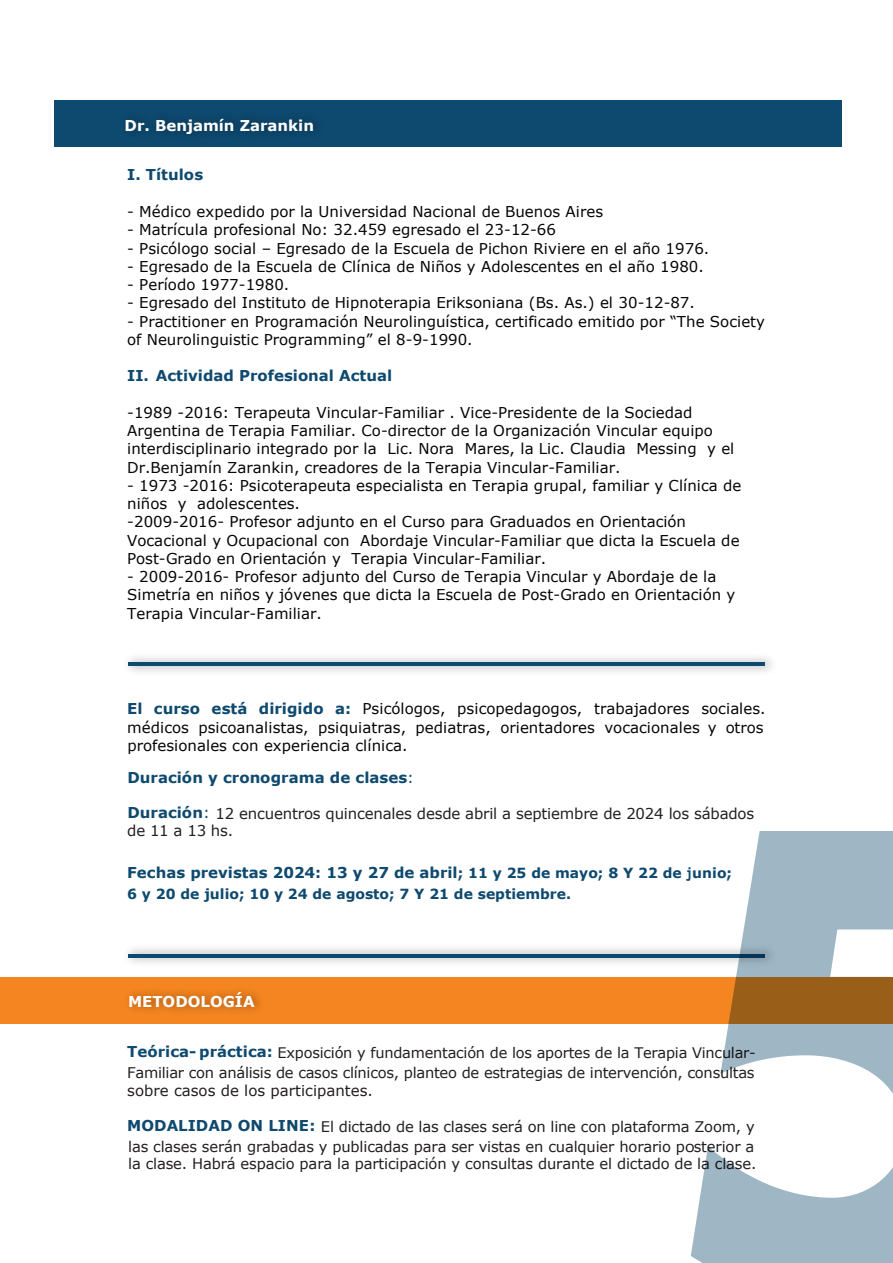
<style>
.page{position:relative;width:893px;height:1263px;background:#fff}
.page>*{position:absolute;margin:0;border:0;box-sizing:border-box;transform-origin:0 0}
.t1{font:15px/18.3px "Verdana";color:#050504}
.t2{font:700 15px "Verdana";color:#0e496f}
.t3{font:15px "Verdana";letter-spacing:-.015em;color:#231f20}
.t4{font:700 15px "Verdana";color:#fff}
.t5{font:14.7px/17.7px "Verdana";letter-spacing:-.01em;color:#231f20}
.t6{font:14.55px "Verdana";letter-spacing:-.015em;color:#231f20}
.t7{font:700 13.95px "Verdana";color:#0e496f}
.s1{font-weight:700;color:#0e496f}
.s2{font-weight:400}
.s3{color:#0e496f}
.s4{font-size:13.95px}
.s5{font-weight:700;font-size:15px;color:#0e496f}
</style>
<div class="page">
<hr style="left:128px;top:662px;width:637px;height:4px;background:#0e496f">
<img style="left:128px;top:948px;width:563px;height:15px">
<hr style="left:128px;top:954px;width:637px;height:3px;background:#0e496f">
<div style="left:54px;top:101px;width:788px;height:46px;background:#0e496f"></div>
<div style="left:0;top:977px;width:893px;height:47px;background:#f58520"></div>
<svg style="left:691px;top:831px;width:202px;height:432px;fill:#9fb6c5"></svg>
<p class="t4" style="left:125px;top:115px;width:191px">Dr. Benjamín Zarankin</p>
<p class="t2" style="left:127px;top:164px;width:77px">I. Títulos</p>
<p class="t1" style="left:127px;top:202px;width:477px">- Médico expedido por la Universidad Nacional de Buenos Aires</p>
<p class="t1" style="left:127px;top:220px;width:430px">- Matrícula profesional No: 32.459 egresado el 23-12-66</p>
<p class="t1" style="left:127px;top:239px;width:584px">- Psicólogo social – Egresado de la Escuela de Pichon Riviere en el año 1976.</p>
<p class="t1" style="left:127px;top:257px;width:578px">- Egresado de la Escuela de Clínica de Niños y Adolescentes en el año 1980.</p>
<p class="t1" style="left:127px;top:275px;width:164px">- Período 1977-1980.</p>
<p class="t1" style="left:127px;top:293px;width:569px">- Egresado del Instituto de Hipnoterapia Eriksoniana (Bs. As.) el 30-12-87.</p>
<p class="t1" style="left:127px;top:312px;width:639px">- Practitioner en Programación Neurolinguística, certificado emitido por “The Society of Neurolinguistic Programming” el 8-9-1990.</p>
<p class="t2" style="left:127px;top:365px;width:266px">II. Actividad Profesional Actual</p>
<p class="t1" style="left:127px;top:403px;width:608px">-1989 -2016: Terapeuta Vincular-Familiar . Vice-Presidente de la Sociedad Argentina de Terapia Familiar. Co-director de la Organización Vincular equipo interdisciplinario integrado por la Lic. Nora Mares, la Lic. Claudia Messing y el Dr.Benjamín Zarankin, creadores de la Terapia Vincular-Familiar.</p>
<p class="t1" style="left:127px;top:476px;width:616px">- 1973 -2016: Psicoterapeuta especialista en Terapia grupal, familiar y Clínica de niños y adolescentes.<br>-2009-2016- Profesor adjunto en el Curso para Graduados en Orientación Vocacional y Ocupacional con Abordaje Vincular-Familiar que dicta la Escuela de Post-Grado en Orientación y Terapia Vincular-Familiar.</p>
<p class="t1" style="left:127px;top:567px;width:610px">- 2009-2016- Profesor adjunto del Curso de Terapia Vincular y Abordaje de la<br>Simetría en niños y jóvenes que dicta la Escuela de Post-Grado en Orientación y<br>Terapia Vincular-Familiar.</p>
<p class="t1" style="left:127px;top:700px;width:640px"><span class="s1">El curso está dirigido a:</span> Psicólogos, psicopedagogos, trabajadores sociales. médicos psicoanalistas, psiquiatras, pediatras, orientadores vocacionales y otros profesionales con experiencia clínica.</p>
<p class="t2" style="left:127px;top:767px;width:288px">Duración y cronograma de clases<span class="s2">:</span></p>
<p class="t3" style="left:127px;top:804px;width:628px"><span class="s1">Duración</span><span class="s3">:</span> 12 encuentros quincenales desde abril a septiembre de 2024 los sábados</p>
<p class="t3" style="left:127px;top:820px;width:107px">de 11 a 13 hs.</p>
<p class="t2" style="left:127px;top:862px;width:606px">Fechas previstas 2024: 13 y 27 de abril<span class="s4">; 11 y 25 de mayo; 8 Y 22 de junio;</span></p>
<p class="t7" style="left:127px;top:884px;width:445px">6 y 20 de julio; 10 y 24 de agosto; 7 Y 21 de septiembre.</p>
<p class="t4" style="left:128px;top:991px;width:128px">METODOLOGÍA</p>
<p class="t6" style="left:127px;top:1043px;width:630px"><span class="s5">Teórica- práctica:</span> Exposición y fundamentación de los aportes de la Terapia Vincular-</p>
<p class="t5" style="left:127px;top:1064px;width:629px">Familiar con análisis de casos clínicos, planteo de estrategias de intervención, consultas</p>
<p class="t3" style="left:127px;top:1080px;width:247px">sobre casos de los participantes.</p>
<p class="t5" style="left:127px;top:1117px;width:629px"><span class="s5">MODALIDAD ON LINE:</span> El dictado de las clases será on line con plataforma Zoom, y</p>
<p class="t5" style="left:128px;top:1137px;width:630px">las clases serán grabadas y publicadas para ser vistas en cualquier horario posterior a la clase. Habrá espacio para la participación y consultas durante el dictado de la clase.</p>
</div>
